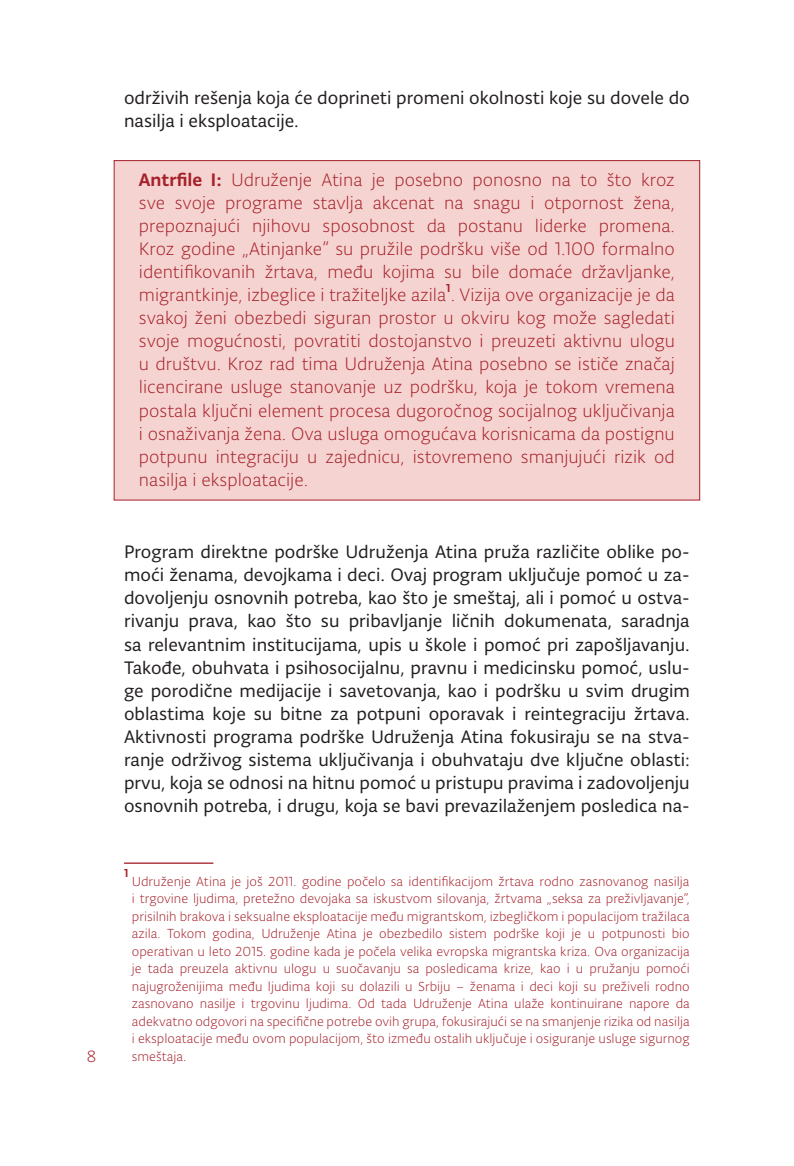
<style>
.page{position:relative;width:794px;height:1166px;background:#fff}
.page>*{position:absolute;margin:0;border:0;box-sizing:border-box;transform-origin:0 0}
.t1{font:19.25px/23.1px "Typonine Sans LC";color:#231f20}
.t2{font:300 19.25px/23.1px "Typonine Sans LC";color:#a5202a;text-align:justify}
.t3{font:300 17.5px "Typonine Sans Pro";color:#a5202a}
.t4{font:300 14px/17.5px "Typonine Sans LC";color:#a5202a;text-align:justify}
.t5{font:500 12.25px "Typonine Sans LC";color:#a5202a}
.s1{font-weight:500}
</style>
<div class="page">
<div style="left:114px;top:160px;width:586px;height:340px;background:#f5d3d0;border:1px solid #a5202a"></div>
<hr style="left:124px;top:862px;width:89px;height:2px;background:#a5202a">
<p class="t3" style="left:87px;top:1046px;width:11px">8</p>
<h1 class="t1" style="left:124px;top:86px;width:567px">održivih rešenja koja će doprineti promeni okolnosti koje su dovele do nasilja i eksploatacije.</h1>
<p class="t2" style="left:139px;top:168px;width:537px"><span class="s1">Antrfile I:</span> Udruženje Atina je posebno ponosno na to što kroz sve svoje programe stavlja akcenat na snagu i otpornost žena, prepoznajući njihovu sposobnost da postanu liderke promena.<br>Kroz godine „Atinjanke” su pružile podršku više od 1.100 formalno identifikovanih žrtava, među kojima su bile domaće državljanke, migrantkinje, izbeglice i tražiteljke azila . Vizija ove organizacije je da</p>
<p class="t5" style="left:446px;top:281px;width:6px">1</p>
<p class="t2" style="left:139px;top:306px;width:537px">svakoj ženi obezbedi siguran prostor u okviru kog može sagledati svoje mogućnosti, povratiti dostojanstvo i preuzeti aktivnu ulogu u društvu. Kroz rad tima Udruženja Atina posebno se ističe značaj licencirane usluge stanovanje uz podršku, koja je tokom vremena postala ključni element procesa dugoročnog socijalnog uključivanja i osnaživanja žena. Ova usluga omogućava korisnicama da postignu potpunu integraciju u zajednicu, istovremeno smanjujući rizik od nasilja i eksploatacije.</p>
<p class="t1" style="left:124px;top:540px;width:567px;text-align:justify">Program direktne podrške Udruženja Atina pruža različite oblike po&shy;moći ženama, devojkama i deci. Ovaj program uključuje pomoć u za&shy;dovoljenju osnovnih potreba, kao što je smeštaj, ali i pomoć u ostva&shy;rivanju prava, kao što su pribavljanje ličnih dokumenata, saradnja sa relevantnim institucijama, upis u škole i pomoć pri zapošljavanju.<br>Takođe, obuhvata i psihosocijalnu, pravnu i medicinsku pomoć, uslu&shy;ge porodične medijacije i savetovanja, kao i podršku u svim drugim oblastima koje su bitne za potpuni oporavak i reintegraciju žrtava.<br>Aktivnosti programa podrške Udruženja Atina fokusiraju se na stva&shy;ranje održivog sistema uključivanja i obuhvataju dve ključne oblasti: prvu, koja se odnosi na hitnu pomoć u pristupu pravima i zadovoljenju osnovnih potreba, i drugu, koja se bavi prevazilaženjem posledica na-</p>
<p class="t5" style="left:124px;top:865px;width:6px">1</p>
<p class="t4" style="left:132px;top:872px;width:559px">Udruženje Atina je još 2011. godine počelo sa identifikacijom žrtava rodno zasnovanog nasilja i trgovine ljudima, pretežno devojaka sa iskustvom silovanja, žrtvama „seksa za preživljavanje”, prisilnih brakova i seksualne eksploatacije među migrantskom, izbegličkom i populacijom tražilaca azila. Tokom godina, Udruženje Atina je obezbedilo sistem podrške koji je u potpunosti bio operativan u leto 2015. godine kada je počela velika evropska migrantska kriza. Ova organizacija je tada preuzela aktivnu ulogu u suočavanju sa posledicama krize, kao i u pružanju pomoći najugroženijima među ljudima koji su dolazili u Srbiju – ženama i deci koji su preživeli rodno zasnovano nasilje i trgovinu ljudima. Od tada Udruženje Atina ulaže kontinuirane napore da adekvatno odgovori na specifične potrebe ovih grupa, fokusirajući se na smanjenje rizika od nasilja i eksploatacije među ovom populacijom, što između ostalih uključuje i osiguranje usluge sigurnog smeštaja.</p>
</div>
